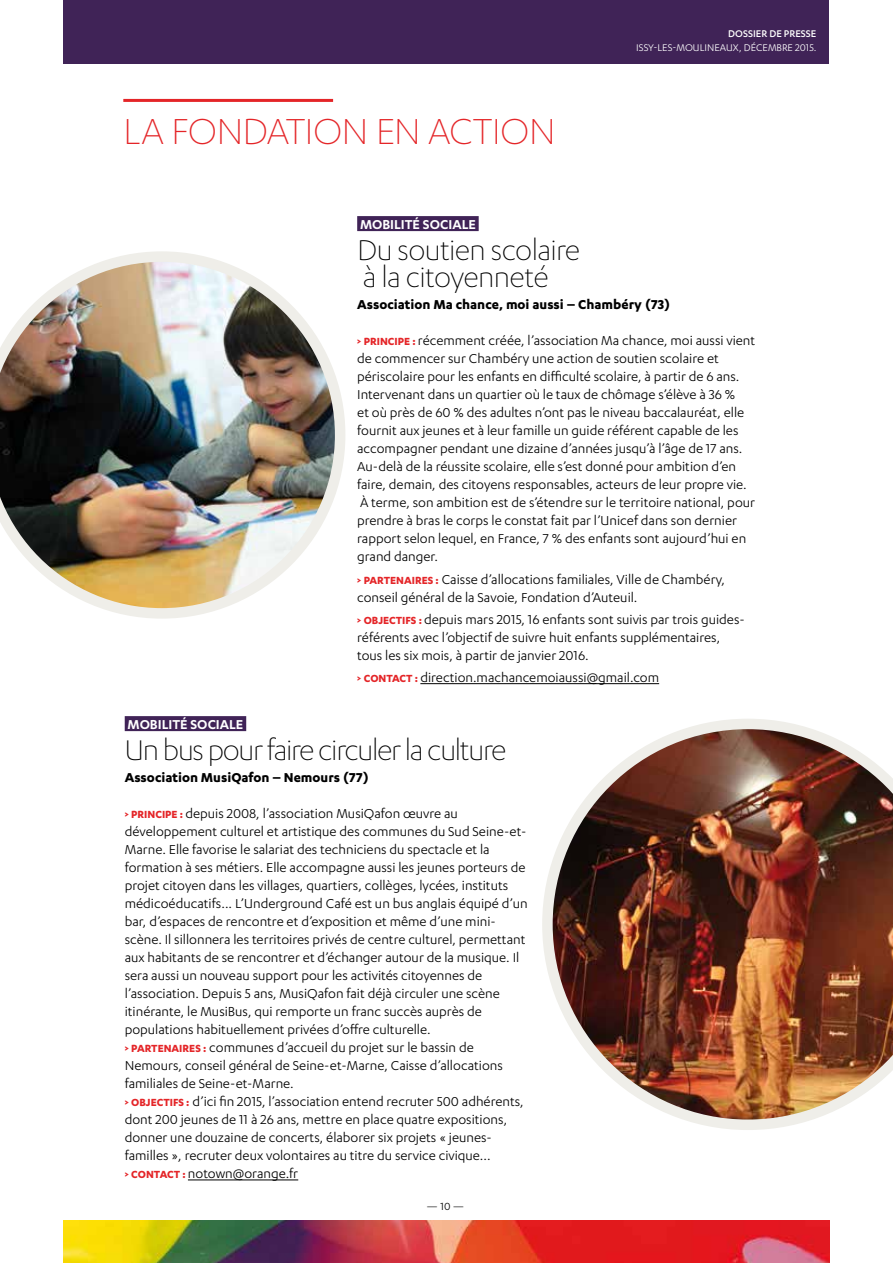
<style>
.page{position:relative;width:893px;height:1263px;background:#fff}
.page>*{position:absolute;margin:0;border:0;box-sizing:border-box;transform-origin:0 0}
.t1{font:300 42px "Karbon";letter-spacing:-.02em;color:#e42528}
.t2{font:300 33px/27px "Karbon";letter-spacing:-.035em;color:#000}
.t3{font:15px/18px "Karbon";color:#000}
.t4{font:700 15px "Karbon";color:#000}
.t5{font:600 15px "Karbon";color:#fff}
.t6{font:12px "Karbon";color:#000}
.t7{font:11.25px "Karbon";color:#fff}
.t8{font:500 11.25px "Karbon";color:#fff}
.s1{font-weight:700;font-size:12px;color:#e42528}
</style>
<div class="page">
<div style="left:64px;top:0;width:765px;height:64px;background:#402357"></div>
<img style="left:64px;top:1220px;width:765px;height:43px">
<div style="left:357px;top:216px;width:122px;height:15px;background:#402357"></div>
<hr style="left:420px;top:683px;width:239px;height:1px;background:#000">
<div style="left:125px;top:716px;width:121px;height:15px;background:#402357"></div>
<hr style="left:188px;top:1179px;width:110px;height:1px;background:#000">
<hr style="left:123px;top:99px;width:210px;height:3px;background:#e42528">
<img style="left:542px;top:719px;width:351px;height:411px">
<img style="left:0;top:251px;width:345px;height:368px">
<h1 class="t1" style="left:123px;top:109px;width:434px">LA FONDATION EN ACTION</h1>
<p class="t8" style="left:728px;top:28px;width:90px">DOSSIER DE PRESSE</p>
<p class="t7" style="left:636px;top:41px;width:182px">ISSY-LES-MOULINEAUX, DÉCEMBRE 2015.</p>
<p class="t5" style="left:360px;top:216px;width:117px">MOBILITÉ SOCIALE</p>
<h2 class="t2" style="left:357px;top:236px;width:225px">Du soutien scolaire à la citoyenneté</h2>
<p class="t4" style="left:357px;top:296px;width:315px">Association Ma chance, moi aussi – Chambéry (73)</p>
<p class="t3" style="left:357px;top:331px;width:400px"><span class="s1">&gt; PRINCIPE :</span> récemment créée, l’association Ma chance, moi aussi vient de commencer sur Chambéry une action de soutien scolaire et périscolaire pour les enfants en difficulté scolaire, à partir de 6 ans.<br>Intervenant dans un quartier où le taux de chômage s’élève à 36 %<br>et où près de 60 % des adultes n’ont pas le niveau baccalauréat, elle fournit aux jeunes et à leur famille un guide référent capable de les accompagner pendant une dizaine d’années jusqu’à l’âge de 17 ans.<br>Au-delà de la réussite scolaire, elle s’est donné pour ambition d’en faire, demain, des citoyens responsables, acteurs de leur propre vie.<br>À terme, son ambition est de s’étendre sur le territoire national, pour prendre à bras le corps le constat fait par l’Unicef dans son dernier rapport selon lequel, en France, 7 % des enfants sont aujourd’hui en grand danger.</p>
<p class="t3" style="left:357px;top:570px;width:369px"><span class="s1">&gt; PARTENAIRES :</span> Caisse d’allocations familiales, Ville de Chambéry, conseil général de la Savoie, Fondation d’Auteuil.</p>
<p class="t3" style="left:357px;top:610px;width:389px"><span class="s1">&gt; OBJECTIFS :</span> depuis mars 2015, 16 enfants sont suivis par trois guides&shy;référents avec l’objectif de suivre huit enfants supplémentaires, tous les six mois, à partir de janvier 2016.</p>
<p class="t3" style="left:357px;top:668px;width:303px"><span class="s1">&gt; CONTACT :</span> direction.machancemoiaussi@gmail.com</p>
<p class="t5" style="left:128px;top:716px;width:117px">MOBILITÉ SOCIALE</p>
<h2 class="t2" style="left:125px;top:736px;width:383px">Un bus pour faire circuler la culture</h2>
<p class="t4" style="left:125px;top:769px;width:246px">Association MusiQafon – Nemours (77)</p>
<p class="t3" style="left:125px;top:804px;width:404px"><span class="s1">&gt; PRINCIPE :</span> depuis 2008, l’association MusiQafon œuvre au développement culturel et artistique des communes du Sud Seine-et-Marne. Elle favorise le salariat des techniciens du spectacle et la formation à ses métiers. Elle accompagne aussi les jeunes porteurs de projet citoyen dans les villages, quartiers, collèges, lycées, instituts médicoéducatifs... L’Underground Café est un bus anglais équipé d’un bar, d’espaces de rencontre et d’exposition et même d’une mini&shy;scène. Il sillonnera les territoires privés de centre culturel, permettant aux habitants de se rencontrer et d’échanger autour de la musique. Il sera aussi un nouveau support pour les activités citoyennes de l’association. Depuis 5 ans, MusiQafon fait déjà circuler une scène itinérante, le MusiBus, qui remporte un franc succès auprès de populations habituellement privées d’offre culturelle.<br><span class="s1">&gt; PARTENAIRES :</span> communes d’accueil du projet sur le bassin de Nemours, conseil général de Seine-et-Marne, Caisse d’allocations familiales de Seine-et-Marne.<br><span class="s1">&gt; OBJECTIFS :</span> d’ici fin 2015, l’association entend recruter 500 adhérents, dont 200 jeunes de 11 à 26 ans, mettre en place quatre expositions, donner une douzaine de concerts, élaborer six projets « jeunes&shy;familles », recruter deux volontaires au titre du service civique...<br><span class="s1">&gt; CONTACT :</span> notown@orange.fr</p>
<p class="t6" style="left:427px;top:1199px;width:39px">— 10 —</p>
</div>
